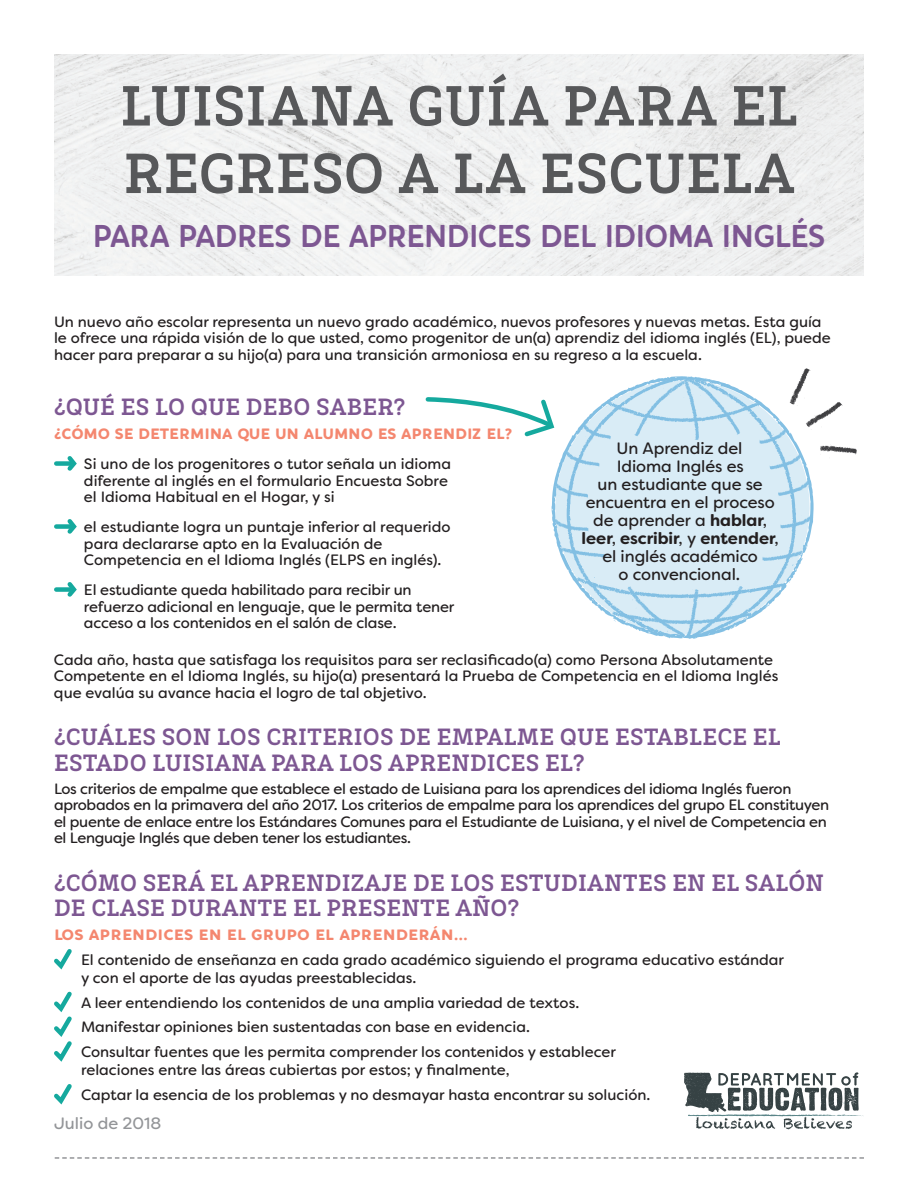
<style>
.page{position:relative;width:918px;height:1188px;background:#fff}
.page>*{position:absolute;margin:0;border:0;box-sizing:border-box;transform-origin:0 0}
.t1{font:900 54px/67.5px "Decour";letter-spacing:.005em;color:#57585a}
.t2{font:700 31.5px "Brush Ab S";letter-spacing:-.035em;color:#7d5792;scale:.9 1}
.t3{font:900 22.5px/25.5px "Decour";letter-spacing:.01em;color:#7d5792}
.t4{font:16.5px/18px "Filson Soft";letter-spacing:-.005em;color:#231f20;text-align:center}
.t5{font:16.5px "Filson Soft";color:#939598}
.t6{font:15px/16.5px "Filson Soft";color:#231f20}
.t7{font:15px/16.5px "Filson Soft";letter-spacing:-.02em;color:#231f20}
.t8{font:900 15px "Brush Ab S";letter-spacing:-.01em;color:#f4876f}
.s1{font-weight:700}
</style>
<div class="page">
<img style="left:54px;top:54px;width:810px;height:221px">
<svg style="left:55px;top:1157px;width:809px;height:2px"></svg>
<div style="left:56px;top:461px;width:15px;height:5px;background:#15a99e"></div>
<svg style="left:63px;top:456px;width:14px;height:15px"></svg>
<div style="left:56px;top:524px;width:15px;height:5px;background:#15a99e"></div>
<svg style="left:63px;top:519px;width:14px;height:15px"></svg>
<div style="left:56px;top:587px;width:15px;height:5px;background:#15a99e"></div>
<svg style="left:63px;top:582px;width:14px;height:15px"></svg>
<svg style="left:54px;top:949px;width:18px;height:21px"></svg>
<svg style="left:54px;top:991px;width:18px;height:71px"></svg>
<svg style="left:54px;top:1084px;width:18px;height:21px"></svg>
<svg style="left:684px;top:1072px;width:179px;height:57px"></svg>
<svg style="left:425px;top:368px;width:432px;height:271px"></svg>
<h1 class="t1" style="left:120px;top:73px;width:679px">LUISIANA GUÍA PARA EL<br>REGRESO A LA ESCUELA</h1>
<h2 class="t2" style="left:92px;top:215px;width:816px">PARA PADRES DE APRENDICES DEL IDIOMA INGLÉS</h2>
<p class="t6" style="left:54px;top:313px;width:778px">Un nuevo año escolar representa un nuevo grado académico, nuevos profesores y nuevas metas. Esta guía le ofrece una rápida visión de lo que usted, como progenitor de un(a) aprendiz del idioma inglés (EL), puede hacer para preparar a su hijo(a) para una transición armoniosa en su regreso a la escuela.</p>
<h3 class="t3" style="left:54px;top:395px;width:353px">¿QUÉ ES LO QUE DEBO SABER?</h3>
<p class="t8" style="left:54px;top:423px;width:460px">¿CÓMO SE DETERMINA QUE UN ALUMNO ES APRENDIZ EL?</p>
<p class="t6" style="left:84px;top:456px;width:369px">Si uno de los progenitores o tutor señala un idioma diferente al inglés en el formulario Encuesta Sobre el Idioma Habitual en el Hogar, y si</p>
<p class="t6" style="left:84px;top:519px;width:368px">el estudiante logra un puntaje inferior al requerido para declararse apto en la Evaluación de<br>Competencia en el Idioma Inglés (ELPS en inglés).</p>
<p class="t6" style="left:84px;top:582px;width:372px">El estudiante queda habilitado para recibir un refuerzo adicional en lenguaje, que le permita tener acceso a los contenidos en el salón de clase.</p>
<p class="t6" style="left:54px;top:651px;width:726px">Cada año, hasta que satisfaga los requisitos para ser reclasificado(a) como Persona Absolutamente<br>Competente en el Idioma Inglés, su hijo(a) presentará la Prueba de Competencia en el Idioma Inglés que evalúa su avance hacia el logro de tal objetivo.</p>
<h3 class="t3" style="left:54px;top:725px;width:728px">¿CUÁLES SON LOS CRITERIOS DE EMPALME QUE ESTABLECE EL<br>ESTADO LUISIANA PARA LOS APRENDICES EL?</h3>
<p class="t7" style="left:54px;top:780px;width:777px">Los criterios de empalme que establece el estado de Luisiana para los aprendices del idioma Inglés fueron aprobados en la primavera del año 2017. Los criterios de empalme para los aprendices del grupo EL constituyen el puente de enlace entre los Estándares Comunes para el Estudiante de Luisiana, y el nivel de Competencia en el Lenguaje Inglés que deben tener los estudiantes.</p>
<h3 class="t3" style="left:54px;top:870px;width:771px">¿CÓMO SERÁ EL APRENDIZAJE DE LOS ESTUDIANTES EN EL SALÓN<br>DE CLASE DURANTE EL PRESENTE AÑO?</h3>
<p class="t8" style="left:54px;top:924px;width:415px">LOS APRENDICES EN EL GRUPO EL APRENDERÁN...</p>
<p class="t6" style="left:81px;top:951px;width:705px;line-height:18px">El contenido de enseñanza en cada grado académico siguiendo el programa educativo estándar y con el aporte de las ayudas preestablecidas.</p>
<p class="t6" style="left:81px;top:990px;width:537px;line-height:24.8px">A leer entendiendo los contenidos de una amplia variedad de textos.<br>Manifestar opiniones bien sustentadas con base en evidencia.<br>Consultar fuentes que les permita comprender los contenidos y establecer</p>
<p class="t6" style="left:81px;top:1058px;width:571px;line-height:24.8px">relaciones entre las áreas cubiertas por estos; y finalmente,<br>Captar la esencia de los problemas y no desmayar hasta encontrar su solución.</p>
<p class="t5" style="left:54px;top:1113px;width:109px">Julio de 2018</p>
<p class="t4" style="left:582px;top:439px;width:199px">Un Aprendiz del<br>Idioma Inglés es<br>un estudiante que se encuentra en el proceso de aprender a <span class="s1">hablar</span>, <span class="s1">leer</span>, <span class="s1">escribir</span>, y <span class="s1">entender</span>, el inglés académico<br>o convencional.</p>
</div>
